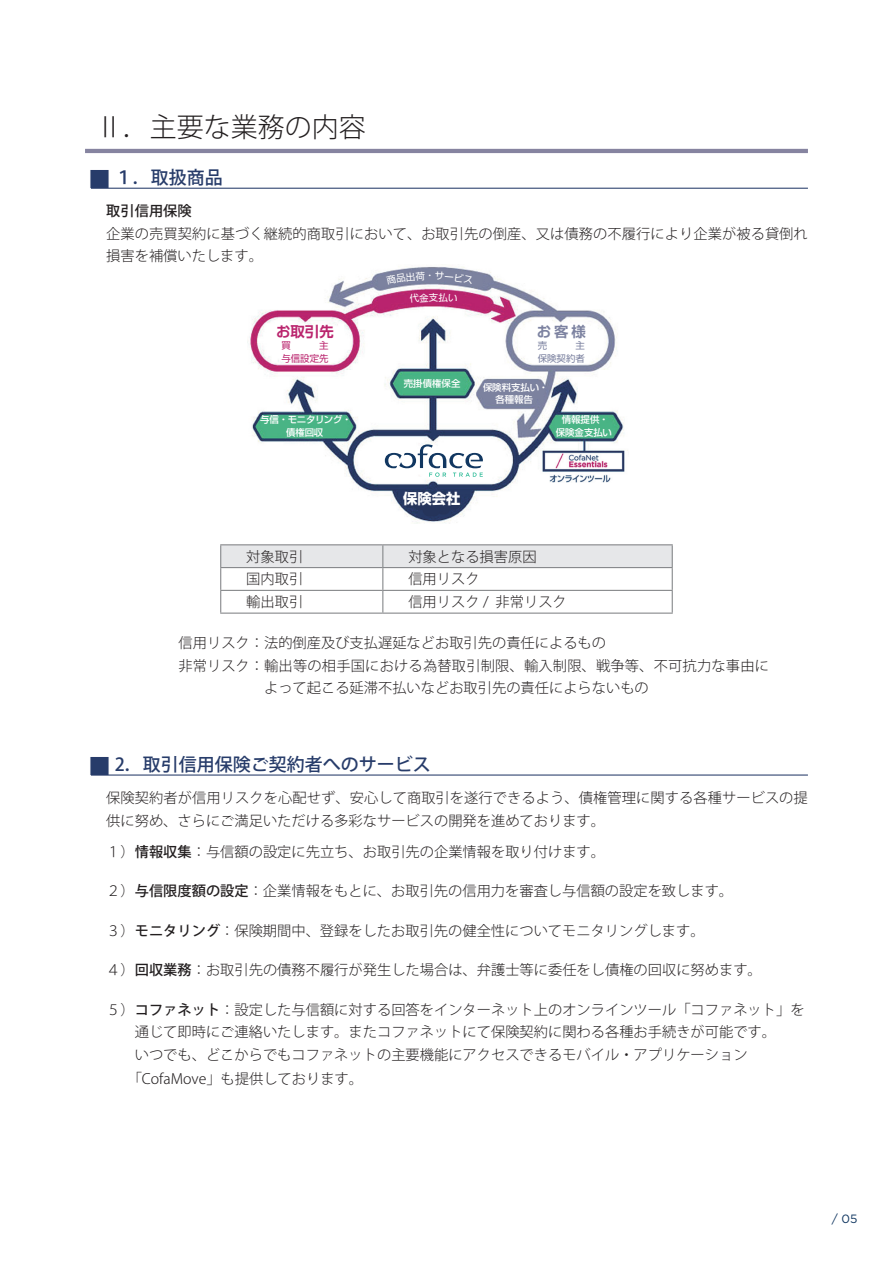
<style>
.page{position:relative;width:893px;height:1263px;background:#fff}
.page>*{position:absolute;margin:0;border:0;box-sizing:border-box;transform-origin:0 0}
.t1{font:300 27px "Koz Go Pro";color:#231f20}
.t2{font:500 18px "Koz Go Pro";color:#273c6a}
.t3{font:700 14.4px "Shin Go Pr 6 N De";color:#ba256e}
.t4{font:700 14.4px "Shin Go Pr 6 N";color:#fff}
.t5{font:700 14.4px "Shin Go Pr 6 N De";color:#7c82a0}
.t6{font:300 14.25px/22.5px "Koz Go Pro";color:#231f20}
.t7{font:500 14.25px "Koz Go Pro";color:#231f20}
.t8{font:12px "Gotham";color:#113761}
.t9{font:500 9.45px/12.6px "Shin Go Pr 6 N";letter-spacing:-.01em;color:#fff;text-align:center}
.t10{font:9.45px/12.6px "Shin Go Pr 6 N";color:#ba256e}
.t11{font:9.45px/12.6px "Shin Go Pr 6 N";color:#7c82a0}
.t12{font:9.45px "Shin Go Pr 6 N";color:#fff}
.s1{font-family:"Shin Go Pr 6 N";font-size:21px}
.s2{font-weight:500}
</style>
<div class="page">
<hr style="left:91px;top:188px;width:717px;height:1px;background:#273c6a">
<hr style="left:91px;top:774px;width:717px;height:1px;background:#273c6a">
<hr style="left:85px;top:149px;width:723px;height:4px;background:#8684a0">
<hr style="left:220px;top:613px;width:163px;height:1px;background:#808285">
<hr style="left:383px;top:613px;width:290px;height:1px;background:#808285">
<hr style="left:220px;top:544px;width:163px;height:1px;background:#808285">
<hr style="left:383px;top:544px;width:290px;height:1px;background:#808285">
<svg style="left:220px;top:545px;width:453px;height:68px"></svg>
<img style="left:248px;top:267px;width:380px;height:256px">
<svg style="left:385px;top:444px;width:98px;height:33px"></svg>
<svg style="left:386px;top:271px;width:39px;height:14px"></svg>
<svg style="left:435px;top:271px;width:38px;height:13px"></svg>
<svg style="left:409px;top:293px;width:20px;height:10px"></svg>
<svg style="left:439px;top:293px;width:18px;height:9px"></svg>
<h1 class="t1" style="left:96px;top:110px;width:271px">Ⅱ．主要な業務の内容</h1>
<p class="t2" style="left:89px;top:166px;width:135px"><span class="s1">■</span> １．取扱商品</p>
<p class="t7" style="left:106px;top:202px;width:87px">取引信用保険</p>
<p class="t6" style="left:106px;top:223px;width:703px">企業の売買契約に基づく継続的商取引において、お取引先の倒産、又は債務の不履行により企業が被る貸倒れ損害を補償いたします。</p>
<p class="t3" style="left:276px;top:320px;width:59px">お取引先</p>
<p class="t10" style="left:281px;top:338px;width:49px">買　　　主与信設定先</p>
<p class="t12" style="left:425px;top:268px;width:11px">・</p>
<p class="t12" style="left:429px;top:290px;width:11px">支</p>
<p class="t9" style="left:404px;top:376px;width:58px">売掛債権保全</p>
<p class="t5" style="left:537px;top:320px;width:50px">お客様</p>
<p class="t11" style="left:538px;top:338px;width:49px">売　　　主保険契約者</p>
<p class="t9" style="left:483px;top:380px;width:67px">保険料支払い・各種報告</p>
<p class="t9" style="left:260px;top:413px;width:93px">与信・モニタリング・債権回収</p>
<p class="t9" style="left:556px;top:413px;width:58px">情報提供・保険金支払い</p>
<p class="t4" style="left:403px;top:487px;width:59px">保険会社</p>
<p class="t6" style="left:246px;top:545px;width:58px">対象取引</p>
<p class="t6" style="left:408px;top:545px;width:130px">対象となる損害原因</p>
<p class="t6" style="left:246px;top:568px;width:58px">国内取引</p>
<p class="t6" style="left:408px;top:568px;width:73px">信用リスク</p>
<p class="t6" style="left:246px;top:591px;width:58px">輸出取引</p>
<p class="t6" style="left:408px;top:591px;width:160px">信用リスク / 非常リスク</p>
<p class="t6" style="left:179px;top:632px;width:429px">信用リスク：法的倒産及び支払遅延などお取引先の責任によるもの</p>
<p class="t6" style="left:179px;top:654px;width:592px">非常リスク：輸出等の相手国における為替取引制限、輸入制限、戦争等、不可抗力な事由に</p>
<p class="t6" style="left:264px;top:677px;width:400px">よって起こる延滞不払いなどお取引先の責任によらないもの　</p>
<p class="t2" style="left:89px;top:753px;width:343px"><span class="s1">■</span> 2．取引信用保険ご契約者へのサービス</p>
<p class="t6" style="left:106px;top:787px;width:703px">保険契約者が信用リスクを心配せず、安心して商取引を遂行できるよう、債権管理に関する各種サービスの提供に努め、さらにご満足いただける多彩なサービスの開発を進めております。</p>
<p class="t6" style="left:106px;top:840px;width:500px">１）<span class="s2">情報収集</span>：与信額の設定に先立ち、お取引先の企業情報を取り付けます。</p>
<p class="t6" style="left:106px;top:880px;width:628px">２）<span class="s2">与信限度額の設定</span>：企業情報をもとに、お取引先の信用力を審査し与信額の設定を致します。</p>
<p class="t6" style="left:106px;top:919px;width:600px">３）<span class="s2">モニタリング</span>：保険期間中、登録をしたお取引先の健全性についてモニタリングします。</p>
<p class="t6" style="left:106px;top:959px;width:657px">４）<span class="s2">回収業務</span>：お取引先の債務不履行が発生した場合は、弁護士等に委任をし債権の回収に努めます。</p>
<p class="t6" style="left:106px;top:998px;width:700px">５）<span class="s2">コファネット</span>：設定した与信額に対する回答をインターネット上のオンラインツール「コファネット」を</p>
<p class="t6" style="left:135px;top:1021px;width:643px">通じて即時にご連絡いたします。またコファネットにて保険契約に関わる各種お手続きが可能です。</p>
<p class="t6" style="left:106px;top:1043px;width:643px">　　いつでも、どこからでもコファネットの主要機能にアクセスできるモバイル・アプリケーション</p>
<p class="t6" style="left:106px;top:1068px;width:258px">　　「CofaMove」も提供しております。</p>
<p class="t8" style="left:832px;top:1211px;width:27px">/ 05</p>
</div>
